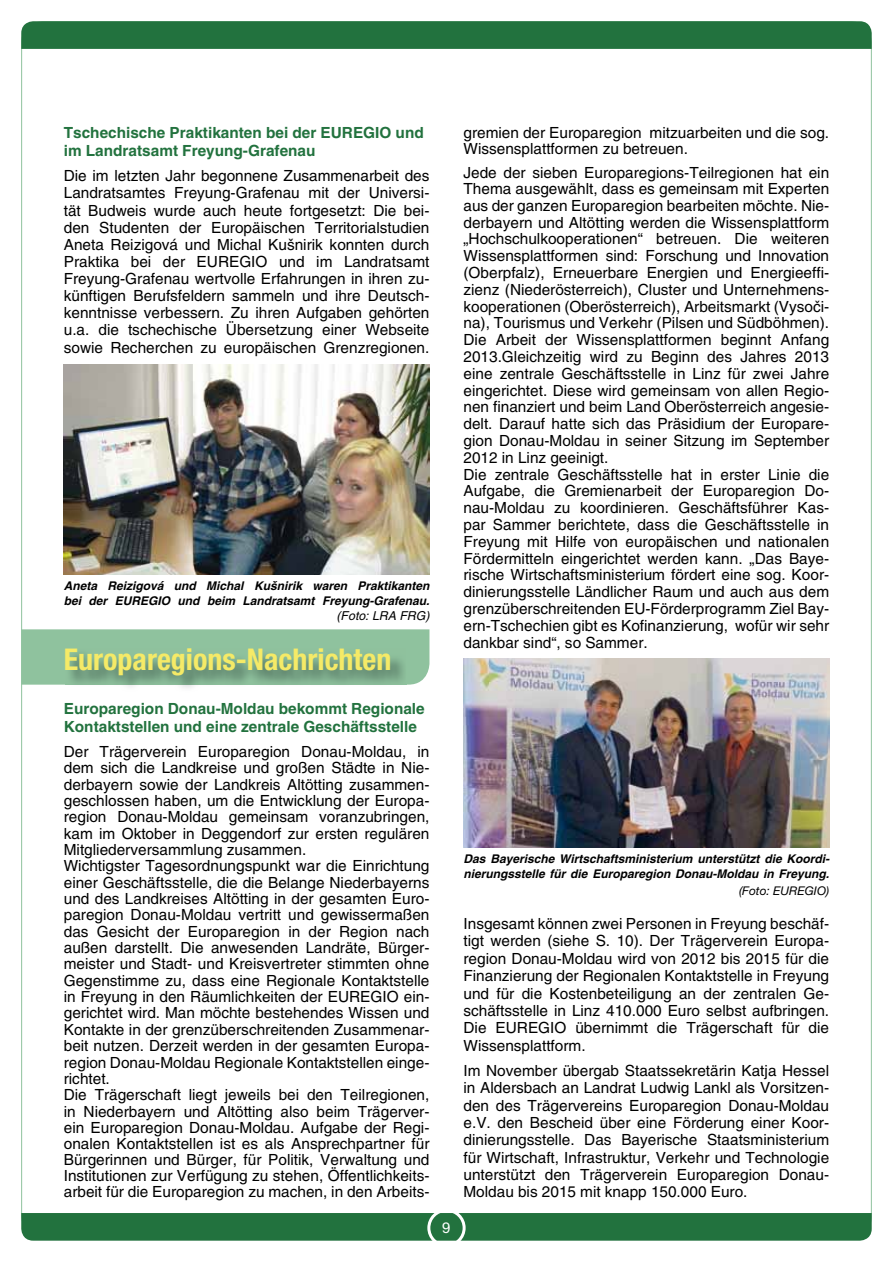
<style>
.page{position:relative;width:893px;height:1263px;background:#fff}
.page>*{position:absolute;margin:0;border:0;box-sizing:border-box;transform-origin:0 0}
.t1{font:700 condensed 30px "Helvetica Neue";color:#f5ea67}
.t2{font:15px/16.4px "H Central";color:#000;text-align:justify}
.t3{font:700 15px/18px "H Central";color:#22723e}
.t4{font:15px "Helvetica Neue";color:#fff}
.t5{font:italic 700 12px/15px "H Central";color:#000}
.t6{font:italic 12px "Helvetica Neue";color:#000}
.t7{font:italic 12px "H Central";color:#000}
</style>
<div class="page">
<div style="left:21px;top:1213px;width:851px;height:28px;background:#22723e"></div>
<div style="left:427px;top:1209px;width:39px;height:38px;border:3px solid #fff;border-radius:50%"></div>
<svg style="left:21px;top:21px;width:851px;height:28px"></svg>
<img style="left:64px;top:364px;width:366px;height:211px">
<div style="left:21px;top:629px;width:408px;height:56px;background:#8fc29e"></div>
<img style="left:65px;top:649px;width:342px;height:39px">
<img style="left:463px;top:658px;width:366px;height:190px">
<p class="t3" style="left:64px;top:124px;width:361px">Tschechische Praktikanten bei der EUREGIO und im Landratsamt Freyung-Grafenau</p>
<p class="t2" style="left:64px;top:168px;width:367px;line-height:17.2px">Die im letzten Jahr begonnene Zusammenarbeit des Landratsamtes Freyung-Grafenau mit der Universi&shy;tät Budweis wurde auch heute fortgesetzt: Die bei&shy;den Studenten der Europäischen Territorialstudien Aneta Reizigová und Michal Ku‰nirik konnten durch Praktika bei der EUREGIO und im Landratsamt Freyung-Grafenau wertvolle Erfahrungen in ihren zu&shy;künftigen Berufsfeldern sammeln und ihre Deutsch&shy;kenntnisse verbessern. Zu ihren Aufgaben gehörten u.a. die tschechische Übersetzung einer Webseite sowie Recherchen zu europäischen Grenzregionen.</p>
<p class="t5" style="left:64px;top:578px;width:367px">Aneta Reizigová und Michal Ku‰nirik waren Praktikanten bei der EUREGIO und beim Landratsamt Freyung-Grafenau.</p>
<p class="t7" style="left:337px;top:608px;width:94px">(Foto: LRA FRG)</p>
<h1 class="t1" style="left:64px;top:641px;width:329px">Europaregions-Nachrichten</h1>
<p class="t3" style="left:64px;top:700px;width:362px">Europaregion Donau-Moldau bekommt Regionale<br>Kontaktstellen und eine zentrale Geschäftsstelle</p>
<p class="t2" style="left:64px;top:743px;width:367px;text-align:left">Der Trägerverein Europaregion Donau-Moldau, in dem sich die Landkreise und großen Städte in Nie&shy;derbayern sowie der Landkreis Altötting zusammen&shy;geschlossen haben, um die Entwicklung der Europa&shy;region Donau-Moldau gemeinsam voranzubringen, kam im Oktober in Deggendorf zur ersten regulären Mitgliederversammlung zusammen.<br>Wichtigster Tagesordnungspunkt war die Einrichtung einer Geschäftsstelle, die die Belange Niederbayerns und des Landkreises Altötting in der gesamten Euro&shy;paregion Donau-Moldau vertritt und gewissermaßen das Gesicht der Europaregion in der Region nach außen darstellt. Die anwesenden Landräte, Bürger&shy;meister und Stadt- und Kreisvertreter stimmten ohne Gegenstimme zu, dass eine Regionale Kontaktstelle in Freyung in den Räumlichkeiten der EUREGIO ein&shy;gerichtet wird. Man möchte bestehendes Wissen und Kontakte in der grenzüberschreitenden Zusammenar&shy;beit nutzen. Derzeit werden in der gesamten Europa&shy;region Donau-Moldau Regionale Kontaktstellen einge&shy;richtet.<br>Die Trägerschaft liegt jeweils bei den Teilregionen, in Niederbayern und Altötting also beim Trägerver&shy;ein Europaregion Donau-Moldau. Aufgabe der Regi&shy;onalen Kontaktstellen ist es als Ansprechpartner für Bürgerinnen und Bürger, für Politik, Verwaltung und Institutionen zur Verfügung zu stehen, Öffentlichkeits&shy;arbeit für die Europaregion zu machen, in den Arbeits-</p>
<p class="t4" style="left:442px;top:1219px;width:10px">9</p>
<p class="t2" style="left:463px;top:125px;width:367px">gremien der Europaregion mitzuarbeiten und die sog.<br>Wissensplattformen zu betreuen.</p>
<p class="t2" style="left:463px;top:164px;width:367px;line-height:16.8px;text-align:left">Jede der sieben Europaregions-Teilregionen hat ein Thema ausgewählt, dass es gemeinsam mit Experten aus der ganzen Europaregion bearbeiten möchte. Nie&shy;derbayern und Altötting werden die Wissensplattform „Hochschulkooperationen“ betreuen. Die weiteren Wissensplattformen sind: Forschung und Innovation (Oberpfalz), Erneuerbare Energien und Energieeffi&shy;zienz (Niederösterreich), Cluster und Unternehmens&shy;kooperationen (Oberösterreich), Arbeitsmarkt (Vysoãi&shy;na), Tourismus und Verkehr (Pilsen und Südböhmen).<br>Die Arbeit der Wissensplattformen beginnt Anfang 2013.Gleichzeitig wird zu Beginn des Jahres 2013 eine zentrale Geschäftsstelle in Linz für zwei Jahre eingerichtet. Diese wird gemeinsam von allen Regio&shy;nen finanziert und beim Land Oberösterreich angesie&shy;delt. Darauf hatte sich das Präsidium der Europare&shy;gion Donau-Moldau in seiner Sitzung im September 2012 in Linz geeinigt.<br>Die zentrale Geschäftsstelle hat in erster Linie die Aufgabe, die Gremienarbeit der Europaregion Do&shy;nau-Moldau zu koordinieren. Geschäftsführer Kas&shy;par Sammer berichtete, dass die Geschäftsstelle in Freyung mit Hilfe von europäischen und nationalen Fördermitteln eingerichtet werden kann. „Das Baye&shy;rische Wirtschaftsministerium fördert eine sog. Koor&shy;dinierungsstelle Ländlicher Raum und auch aus dem grenzüberschreitenden EU-Förderprogramm Ziel Bay&shy;ern-Tschechien gibt es Kofinanzierung, wofür wir sehr dankbar sind“, so Sammer.</p>
<p class="t5" style="left:463px;top:851px;width:368px">Das Bayerische Wirtschaftsministerium unterstützt die Koordi&shy;nierungsstelle für die Europaregion Donau-Moldau in Freyung.</p>
<p class="t6" style="left:739px;top:883px;width:92px">(Foto: EUREGIO)</p>
<p class="t2" style="left:463px;top:915px;width:367px;line-height:17.4px">Insgesamt können zwei Personen in Freyung beschäf&shy;tigt werden (siehe S. 10). Der Trägerverein Europa&shy;region Donau-Moldau wird von 2012 bis 2015 für die Finanzierung der Regionalen Kontaktstelle in Freyung und für die Kostenbeteiligung an der zentralen Ge&shy;schäftsstelle in Linz 410.000 Euro selbst aufbringen.<br>Die EUREGIO übernimmt die Trägerschaft für die Wissensplattform.</p>
<p class="t2" style="left:463px;top:1062px;width:367px;line-height:17.4px">Im November übergab Staatssekretärin Katja Hessel in Aldersbach an Landrat Ludwig Lankl als Vorsitzen&shy;den des Trägervereins Europaregion Donau-Moldau e.V. den Bescheid über eine Förderung einer Koor&shy;dinierungsstelle. Das Bayerische Staatsministerium für Wirtschaft, Infrastruktur, Verkehr und Technologie unterstützt den Trägerverein Europaregion Donau-Moldau bis 2015 mit knapp 150.000 Euro.</p>
</div>
